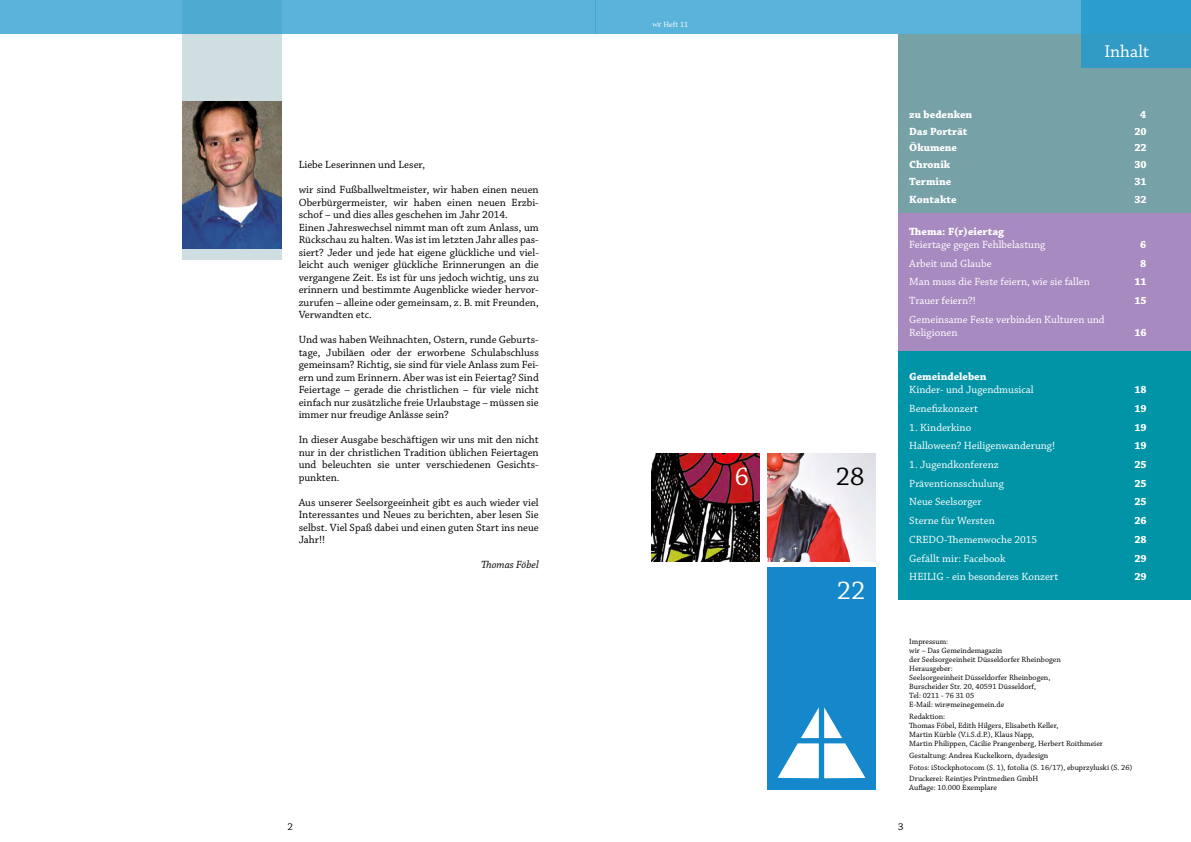
<style>
.page{position:relative;width:1191px;height:842px;background:#fff}
.page>*{position:absolute;margin:0;border:0;box-sizing:border-box;transform-origin:0 0}
.t1{font:27.1px "Chaparral Pro";color:#fff}
.t2{font:27.1px "Chaparral Pro";color:#000}
.t3{font:18px "Chaparral Pro";color:#fff}
.t4{font:11px/12.5px "Chaparral Pro";color:#000;text-align:justify}
.t5{font:11px/13px "Chaparral Pro";color:#fff}
.t6{font:700 11px "Chaparral Pro";color:#fff}
.t7{font:italic 11px "Chaparral Pro";color:#000}
.t8{font:10.5px "Chaparral Pro";color:#000}
.t9{font:8px/9px "Chaparral Pro";color:#000}
.t10{font:8px "Chaparral Pro";color:#fff}
</style>
<div class="page">
<div style="left:899px;top:34px;width:292px;height:184px;background:#76a1a7"></div>
<div style="left:899px;top:345px;width:292px;height:255px;background:#0094a6"></div>
<div style="left:899px;top:213px;width:292px;height:137px;background:#a78ac0"></div>
<div style="left:182px;top:0;width:100px;height:260px;background:#cfdee0"></div>
<div style="left:1081px;top:0;width:110px;height:68px;background:#2d9cca"></div>
<div style="left:0;top:0;width:595px;height:34px;background:linear-gradient(to right,#56b1d7,#59b3da)"></div>
<img style="left:182px;top:101px;width:100px;height:147px">
<img style="left:651px;top:453px;width:108px;height:108px">
<img style="left:767px;top:453px;width:108px;height:108px">
<div style="left:595px;top:0;width:486px;height:34px;background:#5ab3da"></div>
<div style="left:767px;top:568px;width:108px;height:222px;background:#1488ca"></div>
<svg style="left:777px;top:707px;width:88px;height:71px"></svg>
<p class="t4" style="left:299px;top:159px;width:128px">Liebe Leserinnen und Leser,</p>
<p class="t4" style="left:299px;top:184px;width:242px;text-align:left">wir sind Fußballweltmeister, wir haben einen neuen Oberbürgermeister, wir haben einen neuen Erzbi&shy;schof – und dies alles geschehen im Jahr 2014.<br>Einen Jahreswechsel nimmt man oft zum Anlass, um Rückschau zu halten. Was ist im letzten Jahr alles pas&shy;siert? Jeder und jede hat eigene glückliche und viel&shy;leicht auch weniger glückliche Erinnerungen an die vergangene Zeit. Es ist für uns jedoch wichtig, uns zu erinnern und bestimmte Augenblicke wieder hervor&shy;zurufen – alleine oder gemeinsam, z. B. mit Freunden, Verwandten etc.</p>
<p class="t4" style="left:299px;top:334px;width:242px">Und was haben Weihnachten, Ostern, runde Geburts&shy;tage, Jubiläen oder der erworbene Schulabschluss gemeinsam? Richtig, sie sind für viele Anlass zum Fei&shy;ern und zum Erinnern. Aber was ist ein Feiertag? Sind Feiertage – gerade die christlichen – für viele nicht einfach nur zusätzliche freie Urlaubstage – müssen sie immer nur freudige Anlässe sein?</p>
<p class="t4" style="left:299px;top:434px;width:242px">In dieser Ausgabe beschäftigen wir uns mit den nicht nur in der christlichen Tradition üblichen Feiertagen und beleuchten sie unter verschiedenen Gesichts&shy;punkten.</p>
<p class="t4" style="left:299px;top:496px;width:242px">Aus unserer Seelsorgeeinheit gibt es auch wieder viel Interessantes und Neues zu berichten, aber lesen Sie selbst. Viel Spaß dabei und einen guten Start ins neue Jahr!!</p>
<p class="t7" style="left:481px;top:558px;width:59px">Thomas Föbel</p>
<p class="t10" style="left:663px;top:20px;width:27px">Heft 11</p>
<h1 class="t1" style="left:735px;top:461px;width:16px">6</h1>
<h1 class="t2" style="left:835px;top:461px;width:30px">28</h1>
<h1 class="t1" style="left:837px;top:575px;width:30px">22</h1>
<h2 class="t3" style="left:1104px;top:42px;width:46px">Inhalt</h2>
<p class="t6" style="left:909px;top:108px;width:64px">zu bedenken</p>
<p class="t6" style="left:1140px;top:108px;width:8px">4</p>
<p class="t6" style="left:909px;top:125px;width:60px">Das Porträt</p>
<p class="t6" style="left:1134px;top:125px;width:14px">20</p>
<p class="t6" style="left:909px;top:141px;width:49px">Ökumene</p>
<p class="t6" style="left:1134px;top:141px;width:14px">22</p>
<p class="t6" style="left:909px;top:158px;width:42px">Chronik</p>
<p class="t6" style="left:1134px;top:158px;width:14px">30</p>
<p class="t6" style="left:909px;top:175px;width:43px">Termine</p>
<p class="t6" style="left:1134px;top:175px;width:14px">31</p>
<p class="t6" style="left:909px;top:193px;width:49px">Kontakte</p>
<p class="t6" style="left:1134px;top:193px;width:14px">32</p>
<p class="t6" style="left:909px;top:225px;width:96px">Thema: F(r)eiertag</p>
<p class="t5" style="left:909px;top:239px;width:137px">Feiertage gegen Fehlbelastung</p>
<p class="t6" style="left:1140px;top:238px;width:8px">6</p>
<p class="t5" style="left:909px;top:257px;width:84px">Arbeit und Glaube</p>
<p class="t6" style="left:1140px;top:257px;width:8px">8</p>
<p class="t5" style="left:909px;top:276px;width:182px">Man muss die Feste feiern, wie sie fallen</p>
<p class="t6" style="left:1134px;top:275px;width:14px">11</p>
<p class="t5" style="left:909px;top:295px;width:68px">Trauer feiern?!</p>
<p class="t6" style="left:1134px;top:294px;width:14px">15</p>
<p class="t5" style="left:909px;top:313px;width:197px">Gemeinsame Feste verbinden Kulturen und<br>Religionen</p>
<p class="t6" style="left:1134px;top:326px;width:14px">16</p>
<p class="t6" style="left:909px;top:370px;width:79px">Gemeindeleben</p>
<p class="t5" style="left:909px;top:384px;width:126px">Kinder- und Jugendmusical</p>
<p class="t6" style="left:1134px;top:383px;width:14px">18</p>
<p class="t5" style="left:909px;top:403px;width:70px">Benefizkonzert</p>
<p class="t6" style="left:1134px;top:402px;width:14px">19</p>
<p class="t5" style="left:909px;top:421px;width:63px">1. Kinderkino</p>
<p class="t6" style="left:1134px;top:421px;width:14px">19</p>
<p class="t5" style="left:909px;top:440px;width:147px">Halloween? Heiligenwanderung!</p>
<p class="t6" style="left:1134px;top:439px;width:14px">19</p>
<p class="t5" style="left:909px;top:459px;width:91px">1. Jugendkonferenz</p>
<p class="t6" style="left:1134px;top:458px;width:14px">25</p>
<p class="t5" style="left:909px;top:477px;width:96px">Präventionsschulung</p>
<p class="t6" style="left:1134px;top:477px;width:14px">25</p>
<p class="t5" style="left:909px;top:496px;width:74px">Neue Seelsorger</p>
<p class="t6" style="left:1134px;top:495px;width:14px">25</p>
<p class="t5" style="left:909px;top:515px;width:87px">Sterne für Wersten</p>
<p class="t6" style="left:1134px;top:514px;width:14px">26</p>
<p class="t5" style="left:909px;top:533px;width:15px">Credo</p>
<p class="t5" style="left:944px;top:533px;width:95px">-Themenwoche 2015</p>
<p class="t6" style="left:1134px;top:533px;width:14px">28</p>
<p class="t5" style="left:909px;top:552px;width:98px">Gefällt mir: Facebook</p>
<p class="t6" style="left:1134px;top:551px;width:14px">29</p>
<p class="t5" style="left:909px;top:571px;width:150px">HEILIG - ein besonderes Konzert</p>
<p class="t6" style="left:1134px;top:570px;width:14px">29</p>
<p class="t9" style="left:909px;top:637px;width:153px">Impressum:<br>wir – Das Gemeindemagazin<br>der Seelsorgeeinheit Düsseldorfer Rheinbogen<br>Herausgeber:<br>Seelsorgeeinheit Düsseldorfer Rheinbogen,<br>Burscheider Str. 20, 40591 Düsseldorf,<br>Tel: 0211 - 76 31 05<br>E-Mail: wir@meinegemein.de</p>
<p class="t9" style="left:909px;top:712px;width:195px">Redaktion:<br>Thomas Föbel, Edith Hilgers, Elisabeth Keller,<br>Martin Kürble (V.i.S.d.P.), Klaus Napp,<br>Martin Philippen, Cäcilie Prangenberg, Herbert Roithmeier</p>
<p class="t9" style="left:909px;top:749px;width:224px;line-height:12px">Gestaltung: Andrea Kuckelkorn, dyadesign<br>Fotos: iStockphotocom (S. 1), fotolia (S. 16/17), ebuprzyluski (S. 26)</p>
<p class="t9" style="left:909px;top:774px;width:131px">Druckerei: Reintjes Printmedien GmbH<br>Auflage: 10.000 Exemplare</p>
<p class="t8" style="left:287px;top:821px;width:7px">2</p>
<p class="t8" style="left:898px;top:821px;width:7px">3</p>
</div>
